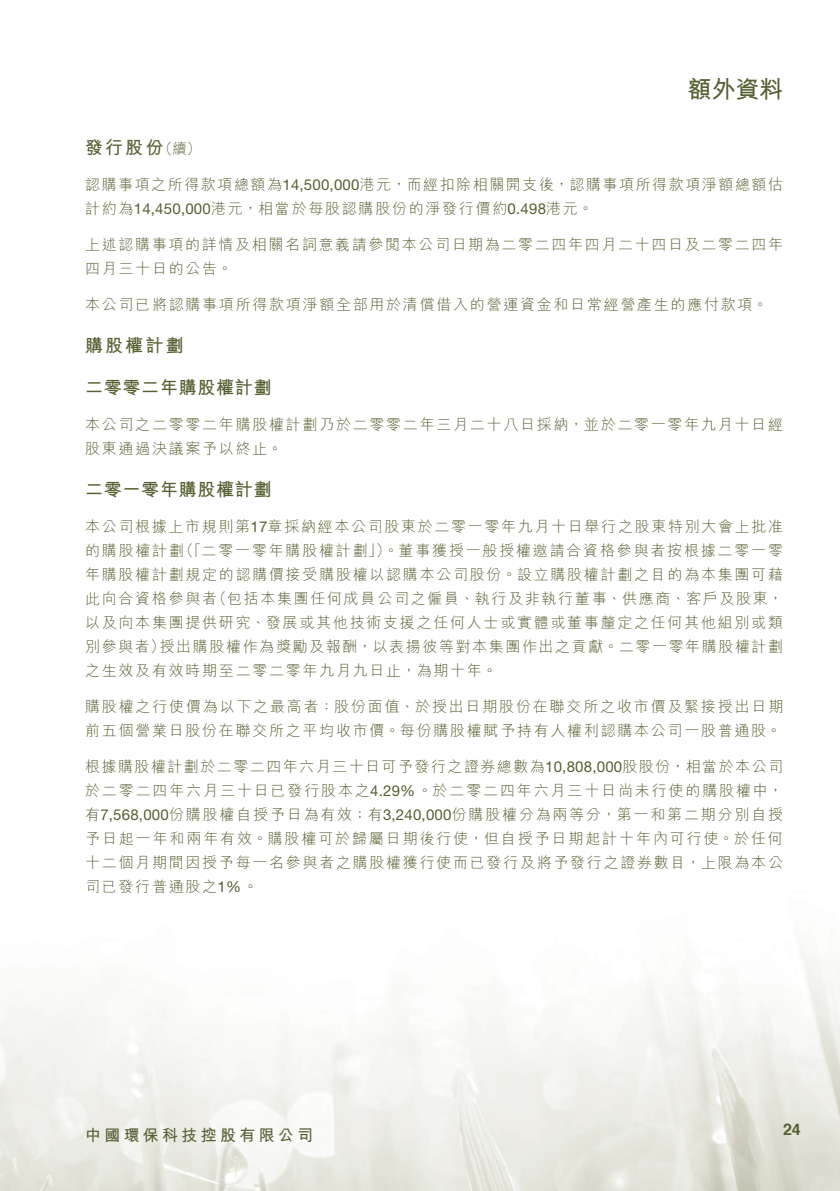
<style>
.page{position:relative;width:840px;height:1191px;background:#fff}
.page>*{position:absolute;margin:0;border:0;box-sizing:border-box;transform-origin:0 0}
.t1{font:700 24px "M Hei HK";color:#556033}
._04___H2{font:700 18px "M Hei HK";letter-spacing:.04em;color:#556033}
._03_H1{font:700 18px "M Hei HK";letter-spacing:.115em;color:#556033}
.t2{font:700 16px "M Hei HK";letter-spacing:.205em;color:#556033}
.t3{font:700 16px "Helvetica";color:#556033}
._01_Body_Text{font:300 15px/24px "M Hei HK";letter-spacing:.115em;color:#556033}
._03_H1-2{font:300 14.4px "M Hei HK";color:#556033}
.s1{font-family:"Helvetica Neue LT Std";font-weight:400}
</style>
<div class="page">
<img style="left:0;top:946px;width:839px;height:245px">
<h1 class="t1" style="left:687px;top:72px;width:97px">額外資料</h1>
<p class="_03_H1" style="left:85px;top:134px;width:80px">發行股份</p>
<p class="_01_Body_Text" style="left:85px;top:172px;width:699px">認購事項之所得款項總額為<span class="s1">14,500,000</span>港元，而經扣除相關開支後，認購事項所得款項淨額總額估計約為<span class="s1">14,450,000</span>港元，相當於每股認購股份的淨發行價約<span class="s1">0.498</span>港元。</p>
<p class="_01_Body_Text" style="left:85px;top:232px;width:699px">上述認購事項的詳情及相關名詞意義請參閱本公司日期為二零二四年四月二十四日及二零二四年四月三十日的公告。</p>
<p class="_01_Body_Text" style="left:85px;top:292px;width:683px">本公司已將認購事項所得款項淨額全部用於清償借入的營運資金和日常經營產生的應付款項。</p>
<p class="_03_H1" style="left:85px;top:332px;width:100px">購股權計劃</p>
<p class="_04___H2" style="left:85px;top:374px;width:188px">二零零二年購股權計劃</p>
<p class="_01_Body_Text" style="left:85px;top:412px;width:699px">本公司之二零零二年購股權計劃乃於二零零二年三月二十八日採納，並於二零一零年九月十日經股東通過決議案予以終止。</p>
<p class="_04___H2" style="left:85px;top:476px;width:188px">二零一零年購股權計劃</p>
<p class="_01_Body_Text" style="left:85px;top:514px;width:699px;text-align:right">本公司根據上市規則第<span class="s1">17</span>章採納經本公司股東於二零一零年九月十日舉行之股東特別大會上批准（「二零一零年購股權計劃」）。董事獲授一般授權邀請合資格參與者按根據二零一零</p>
<p class="_03_H1-2" style="left:158px;top:141px;width:44px">（續(</p>
<p class="_01_Body_Text" style="left:85px;top:538px;width:100px">的購股權計劃</p>
<p class="_01_Body_Text" style="left:85px;top:562px;width:699px">年購股權計劃規定的認購價接受購股權以認購本公司股份。設立購股權計劃之目的為本集團可藉</p>
<p class="_01_Body_Text" style="left:211px;top:586px;width:572px">（包括本集團任何成員公司之僱員、執行及非執行董事、供應商、客戶及股東，</p>
<p class="_01_Body_Text" style="left:85px;top:586px;width:133px">此向合資格參與者</p>
<p class="_01_Body_Text" style="left:85px;top:610px;width:699px">以及向本集團提供研究、發展或其他技術支援之任何人士或實體或董事釐定之任何其他組別或類</p>
<p class="_01_Body_Text" style="left:160px;top:634px;width:624px">授出購股權作為獎勵及報酬，以表揚彼等對本集團作出之貢獻。二零一零年購股權計劃</p>
<p class="_01_Body_Text" style="left:85px;top:634px;width:413px">別參與者）<br>之生效及有效時期至二零二零年九月九日止，為期十年。</p>
<p class="_01_Body_Text" style="left:85px;top:694px;width:699px">購股權之行使價為以下之最高者：股份面值、於授出日期股份在聯交所之收市價及緊接授出日期前五個營業日股份在聯交所之平均收市價。每份購股權賦予持有人權利認購本公司一股普通股。</p>
<p class="_01_Body_Text" style="left:85px;top:754px;width:699px;text-align:justify">根據購股權計劃於二零二四年六月三十日可予發行之證券總數為<span class="s1">10,808,000</span>股股份，相當於本公司於二零二四年六月三十日已發行股本之<span class="s1">4.29%</span>。於二零二四年六月三十日尚未行使的購股權中，有<span class="s1">7,568,000</span>份購股權自授予日為有效；有<span class="s1">3,240,000</span>份購股權分為兩等分，第一和第二期分別自授予日起一年和兩年有效。購股權可於歸屬日期後行使，但自授予日期起計十年內可行使。於任何十二個月期間因授予每一名參與者之購股權獲行使而已發行及將予發行之證券數目，上限為本公司已發行普通股之<span class="s1">1%</span>。</p>
<p class="t2" style="left:85px;top:1123px;width:229px">中國環保科技控股有限公司</p>
<p class="t3" style="left:782px;top:1116px;width:19px">24</p>
</div>
